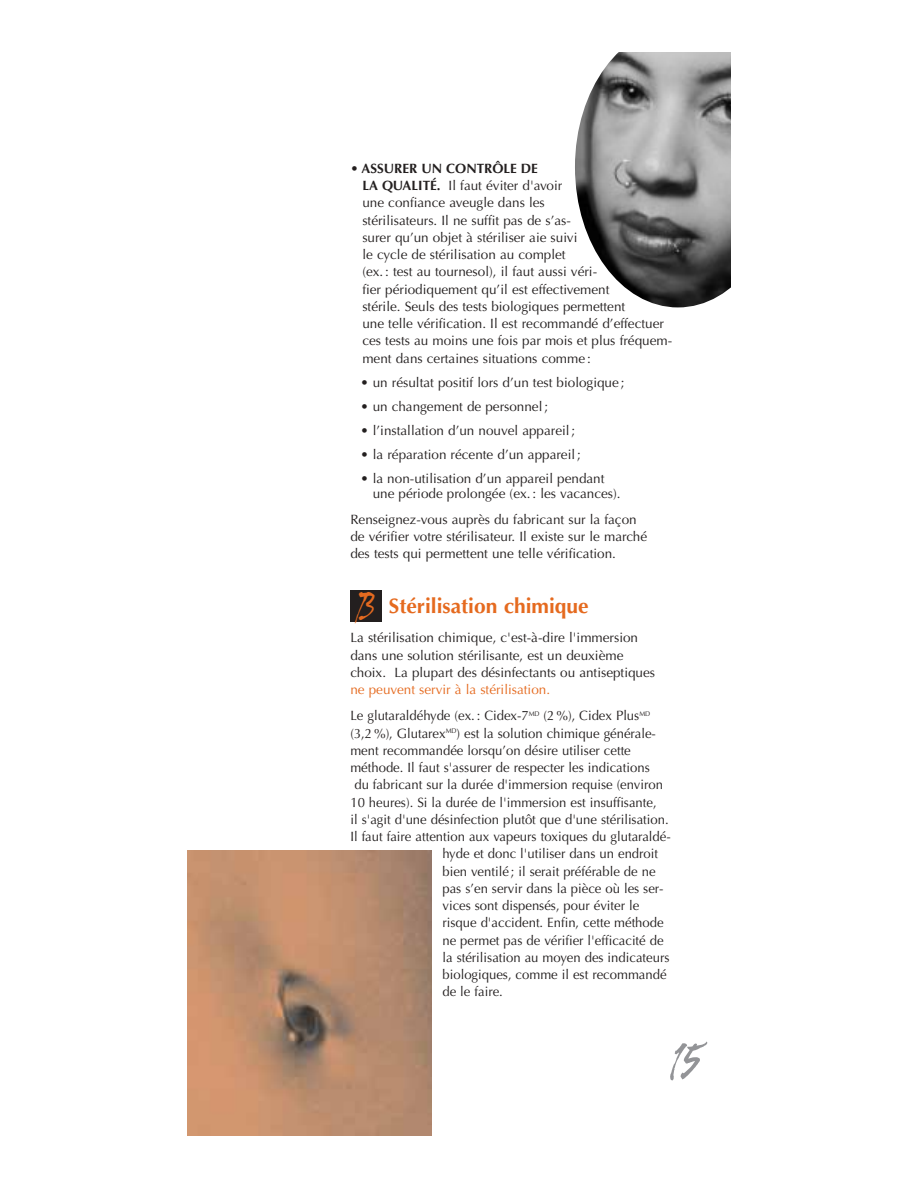
<style>
.page{position:relative;width:918px;height:1188px;background:#fff}
.page>*{position:absolute;margin:0;border:0;box-sizing:border-box;transform-origin:0 0}
.t1{font:54px "Tiger Rag Plain";color:#939497}
.t2{font:41.85px "Tiger Rag Plain";color:#e56a1f}
.t3{font:700 21px "Optima";color:#e56a1f}
.t4{font:13.5px/17.2px "Optima";color:#231f1f}
.s1{font-weight:700}
.s2{color:#e56a1f}
</style>
<div class="page">
<div style="left:350px;top:590px;width:32px;height:32px;background:#231f1f"></div>
<img style="left:575px;top:52px;width:155px;height:255px">
<img style="left:188px;top:851px;width:244px;height:285px">
<p class="t4" style="left:362px;top:161px;width:311px;text-indent:-12px">• <span class="s1">ASSURER UN CONTRÔLE DE<br>LA QUALITÉ.</span> Il faut éviter d'avoir<br>une confiance aveugle dans les<br>stérilisateurs. Il ne suffit pas de s’as-<br>surer qu’un objet à stériliser aie suivi<br>le cycle de stérilisation au complet<br>(ex. : test au tournesol), il faut aussi véri-<br>fier périodiquement qu’il est effectivement<br>stérile. Seuls des tests biologiques permettent<br>une telle vérification. Il est recommandé d’effectuer ces tests au moins une fois par mois et plus fréquem&shy;ment dans certaines situations comme :</p>
<p class="t4" style="left:361px;top:375px;width:266px">• un résultat positif lors d’un test biologique ;</p>
<p class="t4" style="left:361px;top:399px;width:189px">• un changement de personnel ;</p>
<p class="t4" style="left:361px;top:423px;width:216px">• l’installation d’un nouvel appareil ;</p>
<p class="t4" style="left:361px;top:447px;width:222px">• la réparation récente d’un appareil ;</p>
<p class="t4" style="left:373px;top:472px;width:249px;line-height:15px;text-indent:-12px">• la non-utilisation d’un appareil pendant une période prolongée (ex. : les vacances).</p>
<p class="t4" style="left:350px;top:512px;width:298px">Renseignez-vous auprès du fabricant sur la façon de vérifier votre stérilisateur. Il existe sur le marché des tests qui permettent une telle vérification.</p>
<h3 class="t3" style="left:389px;top:597px;width:201px">Stérilisation chimique</h3>
<p class="t4" style="left:350px;top:630px;width:306px">La stérilisation chimique, c'est-à-dire l'immersion dans une solution stérilisante, est un deuxième choix. La plupart des désinfectants ou antiseptiques</p>
<p class="t4" style="left:350px;top:678px;width:301px;line-height:26.2px"><span class="s2">ne peuvent servir à la stérilisation.<br></span>Le glutaraldéhyde (ex. : Cidex-7<sup>MD</sup> (2 %), Cidex Plus<sup>MD</sup></p>
<p class="t4" style="left:350px;top:726px;width:307px">(3,2 %), Glutarex<sup>MD</sup>) est la solution chimique générale-</p>
<p class="t4" style="left:350px;top:743px;width:282px">ment recommandée lorsqu’on désire utiliser cette</p>
<p class="t4" style="left:350px;top:760px;width:301px">méthode. Il faut s'assurer de respecter les indications</p>
<p class="t4" style="left:354px;top:777px;width:310px">du fabricant sur la durée d'immersion requise (environ</p>
<p class="t4" style="left:350px;top:795px;width:308px">10 heures). Si la durée de l'immersion est insuffisante,</p>
<p class="t4" style="left:350px;top:812px;width:320px">il s'agit d'une désinfection plutôt que d'une stérilisation.</p>
<p class="t4" style="left:350px;top:829px;width:322px">Il faut faire attention aux vapeurs toxiques du glutaraldé-</p>
<p class="t4" style="left:443px;top:846px;width:217px">hyde et donc l'utiliser dans un endroit</p>
<p class="t4" style="left:443px;top:864px;width:215px">bien ventilé ; il serait préférable de ne</p>
<p class="t4" style="left:443px;top:881px;width:223px">pas s’en servir dans la pièce où les ser-</p>
<p class="t4" style="left:443px;top:898px;width:198px">vices sont dispensés, pour éviter le</p>
<p class="t4" style="left:443px;top:915px;width:223px">risque d'accident. Enfin, cette méthode</p>
<p class="t4" style="left:443px;top:933px;width:223px">ne permet pas de vérifier l'efficacité de</p>
<p class="t4" style="left:443px;top:950px;width:228px">la stérilisation au moyen des indicateurs</p>
<p class="t4" style="left:443px;top:967px;width:226px">biologiques, comme il est recommandé</p>
<p class="t4" style="left:443px;top:984px;width:62px">de le faire.</p>
<h2 class="t2" style="left:354px;top:592px;width:22px">B</h2>
<h1 class="t1" style="left:670px;top:1043px;width:31px">15</h1>
</div>
